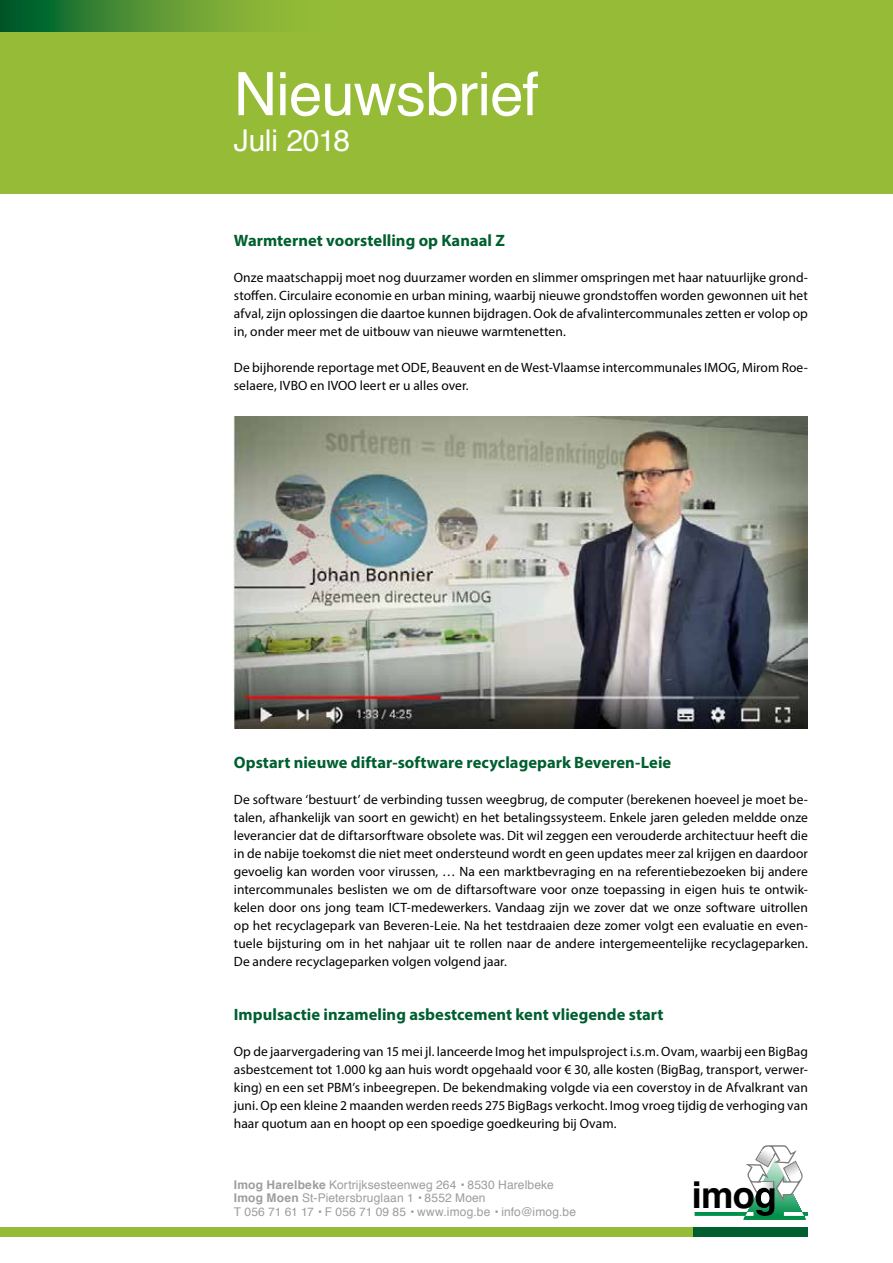
<style>
.page{position:relative;width:893px;height:1263px;background:#fff}
.page>*{position:absolute;margin:0;border:0;box-sizing:border-box;transform-origin:0 0}
.t1{font:60px "Helvetica";letter-spacing:-.015em;color:#fff}
.t2{font:700 36.75px "Helvetica";color:#000}
.t3{font:30px "Helvetica";letter-spacing:-.01em;color:#fff}
.t4{font:700 16.5px "Myriad Pro";color:#005f2f}
.t5{font:13.5px/18px "Myriad Pro";letter-spacing:.005em;color:#000;text-align:justify}
.t6{font:12px/13.5px "Helvetica";letter-spacing:.01em;color:#9d9d9c}
.s1{font-weight:700}
</style>
<div class="page">
<div style="left:0;top:0;width:893px;height:193px;background:#96bc37"></div>
<svg style="left:0;top:0;width:268px;height:32px;background:#488b33"></svg>
<svg style="left:695px;top:1145px;width:113px;height:75px"></svg>
<div style="left:0;top:1227px;width:807px;height:9px;background:#96bc37"></div>
<div style="left:693px;top:1227px;width:115px;height:9px;background:#005f2f"></div>
<img style="left:234px;top:417px;width:574px;height:311px">
<h1 class="t1" style="left:234px;top:54px;width:306px">Nieuwsbrief</h1>
<h3 class="t3" style="left:234px;top:120px;width:118px">Juli 2018</h3>
<p class="t4" style="left:234px;top:230px;width:272px">Warmternet voorstelling op Kanaal Z</p>
<p class="t5" style="left:234px;top:268px;width:576px">Onze maatschappij moet nog duurzamer worden en slimmer omspringen met haar natuurlijke grond&shy;stoffen. Circulaire economie en urban mining, waarbij nieuwe grondstoffen worden gewonnen uit het afval, zijn oplossingen die daartoe kunnen bijdragen. Ook de afvalintercommunales zetten er volop op in, onder meer met de uitbouw van nieuwe warmtenetten.</p>
<p class="t5" style="left:234px;top:358px;width:576px">De bijhorende reportage met ODE, Beauvent en de West-Vlaamse intercommunales IMOG, Mirom Roe&shy;selaere, IVBO en IVOO leert er u alles over.</p>
<p class="t4" style="left:234px;top:752px;width:439px">Opstart nieuwe diftar-software recyclagepark Beveren-Leie</p>
<p class="t5" style="left:234px;top:790px;width:576px">De software ‘bestuurt’ de verbinding tussen weegbrug, de computer (berekenen hoeveel je moet be&shy;talen, afhankelijk van soort en gewicht) en het betalingssysteem. Enkele jaren geleden meldde onze leverancier dat de diftarsorftware obsolete was. Dit wil zeggen een verouderde architectuur heeft die in de nabije toekomst die niet meet ondersteund wordt en geen updates meer zal krijgen en daardoor gevoelig kan worden voor virussen, … Na een marktbevraging en na referentiebezoeken bij andere intercommunales beslisten we om de diftarsoftware voor onze toepassing in eigen huis te ontwik&shy;kelen door ons jong team ICT-medewerkers. Vandaag zijn we zover dat we onze software uitrollen op het recyclagepark van Beveren-Leie. Na het testdraaien deze zomer volgt een evaluatie en even&shy;tuele bijsturing om in het nahjaar uit te rollen naar de andere intergemeentelijke recyclageparken.<br>De andere recyclageparken volgen volgend jaar.</p>
<p class="t4" style="left:234px;top:1004px;width:431px">Impulsactie inzameling asbestcement kent vliegende start</p>
<p class="t5" style="left:234px;top:1042px;width:576px">Op de jaarvergadering van 15 mei jl. lanceerde Imog het impulsproject i.s.m. Ovam, waarbij een BigBag asbestcement tot 1.000 kg aan huis wordt opgehaald voor € 30, alle kosten (BigBag, transport, verwer&shy;king) en een set PBM’s inbeegrepen. De bekendmaking volgde via een coverstoy in de Afvalkrant van juni. Op een kleine 2 maanden werden reeds 275 BigBags verkocht. Imog vroeg tijdig de verhoging van haar quotum aan en hoopt op een spoedige goedkeuring bij Ovam.</p>
<p class="t6" style="left:234px;top:1178px;width:344px"><span class="s1">Imog Harelbeke</span> Kortrijksesteenweg 264 <span class="s1">•</span> 8530 Harelbeke<br><span class="s1">Imog Moen</span> St-Pietersbruglaan 1 <span class="s1">•</span> 8552 Moen<br>T 056 71 61 17 <span class="s1">•</span> F 056 71 09 85 <span class="s1">•</span> www.imog.be <span class="s1">•</span> info@imog.be</p>
<h2 class="t2" style="left:692px;top:1170px;width:65px">imo</h2>
</div>
